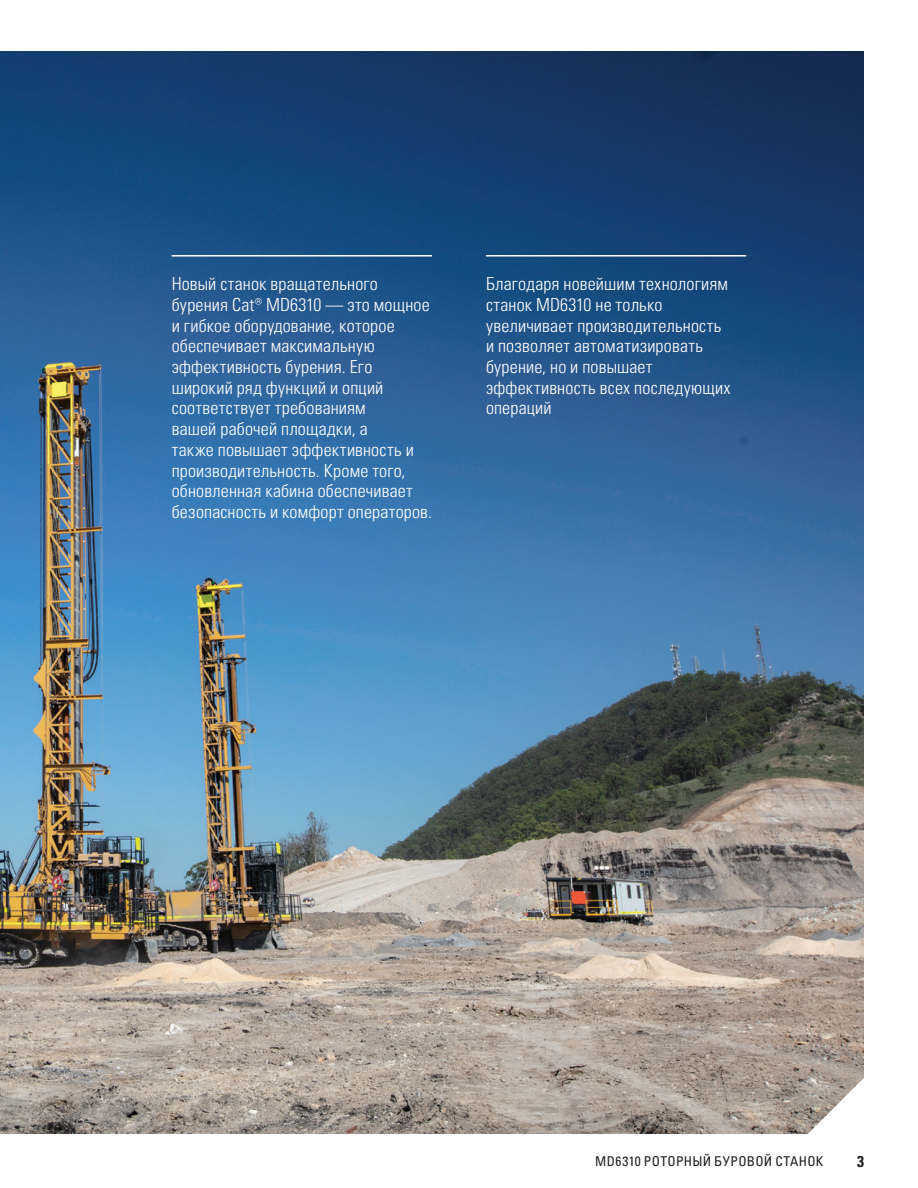
<style>
.page{position:relative;width:918px;height:1188px;background:#fff}
.page>*{position:absolute;margin:0;border:0;box-sizing:border-box;transform-origin:0 0}
.Copy{font:18px/20.7px "Univers LTCYR 47 Light Cond";letter-spacing:.01em;color:#fff}
.t1{font:700 condensed 15.75px "Univers LT Std";color:#231f20}
.t2{font:condensed 13.5px "Univers LTCYR 57";letter-spacing:.025em;color:#231f20}
</style>
<div class="page">
<img style="left:0;top:52px;width:864px;height:1082px">
<hr style="left:172px;top:255px;width:260px;height:2px;background:#fff">
<hr style="left:486px;top:255px;width:260px;height:2px;background:#fff">
<svg style="left:805px;top:1078px;width:59px;height:56px"></svg>
<p class="Copy" style="left:172px;top:273px;width:262px">Новый станок вращательного бурения Cat® MD6310 — это мощное и гибкое оборудование, которое обеспечивает максимальную эффективность бурения. Его широкий ряд функций и опций соответствует требованиям<br>вашей рабочей площадки, а<br>также повышает эффективность и производительность. Кроме того, обновленная кабина обеспечивает безопасность и комфорт операторов.</p>
<p class="Copy" style="left:486px;top:273px;width:246px">Благодаря новейшим технологиям станок MD6310 не только увеличивает производительность и позволяет автоматизировать бурение, но и повышает эффективность всех последующих операций</p>
<p class="t2" style="left:595px;top:1153px;width:230px">MD6310 РОТОРНЫЙ БУРОВОЙ СТАНОК</p>
<p class="t1" style="left:857px;top:1151px;width:8px">3</p>
</div>
